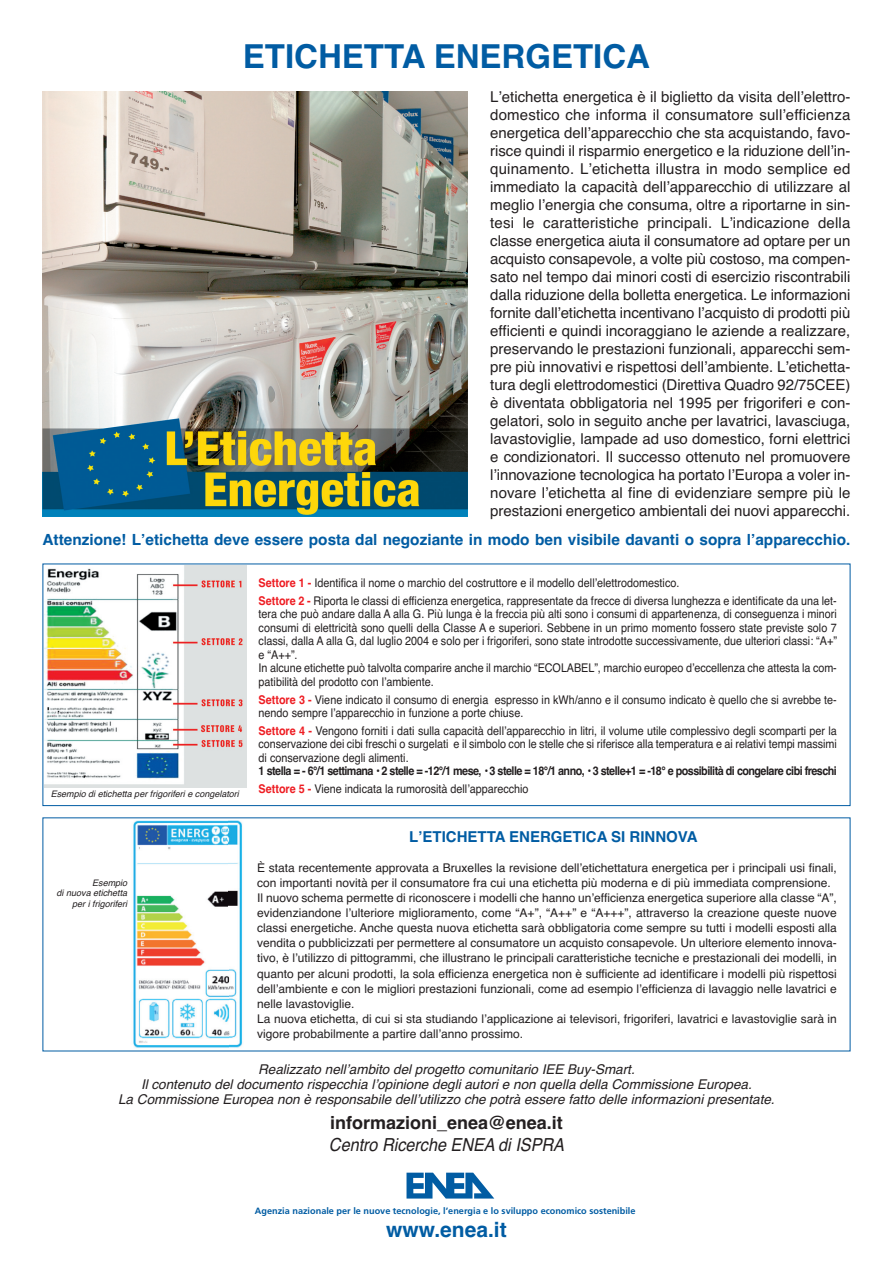
<style>
.page{position:relative;width:893px;height:1263px;background:#fff}
.page>*{position:absolute;margin:0;border:0;box-sizing:border-box;transform-origin:0 0}
.t1{font:700 33px "Helvetica";color:#015ca3}
.t2{font:700 21px "Helvetica";color:#015ca3}
.t3{font:700 18px "Helvetica";color:#231f20}
.t4{font:italic 18px "Helvetica";color:#231f20;scale:.9 1}
.t5{font:700 15.3px "Helvetica";color:#015ca3}
.t6{font:15px/18px "Helvetica";letter-spacing:-.005em;color:#231f20;text-align:justify}
.t7{font:700 15px "Helvetica";color:#015ca3}
.t8{font:italic 13.5px/15px "Helvetica";color:#231f20;text-align:center}
.t9{font:12px/15px "Helvetica";color:#231f20}
.t10{font:12px/13.5px "Helvetica";color:#231f20;scale:.9 1}
.t11{font:700 12px/17.7px "Helvetica";letter-spacing:-.05em;color:#231f20;scale:.9 1}
.t12{font:700 9.15px "Frutiger";color:#015ca3}
.t13{font:italic 9px/10.5px "Helvetica";color:#231f20;text-align:right}
.s1{font-weight:700;color:#ee1d23}
.s2{color:#ee1d23}
.s3{font-weight:400}
</style>
<div class="page">
<img style="left:43px;top:91px;width:425px;height:425px">
<svg style="left:406px;top:1173px;width:88px;height:25px"></svg>
<div style="left:43px;top:564px;width:807px;height:242px;border:1px solid #015ca3"></div>
<img style="left:45px;top:566px;width:202px;height:221px">
<img style="left:133px;top:820px;width:110px;height:228px">
<h1 class="t1" style="left:243px;top:44px;width:409px">ETICHETTA ENERGETICA</h1>
<p class="t6" style="left:490px;top:90px;width:362px">Lʼetichetta energetica è il biglietto da visita dellʼelettro&shy;domestico che informa il consumatore sullʼefficienza energetica dellʼapparecchio che sta acquistando, favo&shy;risce quindi il risparmio energetico e la riduzione dellʼin&shy;quinamento. Lʼetichetta illustra in modo semplice ed immediato la capacità dellʼapparecchio di utilizzare al meglio lʼenergia che consuma, oltre a riportarne in sin&shy;tesi le caratteristiche principali. Lʼindicazione della classe energetica aiuta il consumatore ad optare per un acquisto consapevole, a volte più costoso, ma compen&shy;sato nel tempo dai minori costi di esercizio riscontrabili dalla riduzione della bolletta energetica. Le informazioni fornite dallʼetichetta incentivano lʼacquisto di prodotti più efficienti e quindi incoraggiano le aziende a realizzare, preservando le prestazioni funzionali, apparecchi sem&shy;pre più innovativi e rispettosi dellʼambiente. Lʼetichetta&shy;tura degli elettrodomestici (Direttiva Quadro 92/75CEE) è diventata obbligatoria nel 1995 per frigoriferi e con&shy;gelatori, solo in seguito anche per lavatrici, lavasciuga, lavastoviglie, lampade ad uso domestico, forni elettrici e condizionatori. Il successo ottenuto nel promuovere lʼinnovazione tecnologica ha portato lʼEuropa a voler in&shy;novare lʼetichetta al fine di evidenziare sempre più le prestazioni energetico ambientali dei nuovi apparecchi.</p>
<p class="t5" style="left:43px;top:534px;width:809px">Attenzione! Lʼetichetta deve essere posta dal negoziante in modo ben visibile davanti o sopra lʼapparecchio.</p>
<p class="t13" style="left:51px;top:790px;width:191px">Esempio di etichetta per frigoriferi e congelatori</p>
<p class="t13" style="left:57px;top:878px;width:74px">Esempio<br>di nuova etichetta per i frigoriferi</p>
<p class="t10" style="left:259px;top:575px;width:644px;line-height:17.7px"><span class="s1">Settore 1 -</span> Identifica il nome o marchio del costruttore e il modello dellʼelettrodomestico.<br><span class="s1">Settore 2 -</span> Riporta le classi di efficienza energetica, rappresentate da frecce di diversa lunghezza e identificate da una let-</p>
<p class="t10" style="left:259px;top:608px;width:644px">tera che può andare dalla A alla G. Più lunga è la freccia più alti sono i consumi di appartenenza, di conseguenza i minori consumi di elettricità sono quelli della Classe A e superiori. Sebbene in un primo momento fossero state previste solo 7 classi, dalla A alla G, dal luglio 2004 e solo per i frigoriferi, sono state introdotte successivamente, due ulteriori classi: “A+” e “A++”.<br>In alcune etichette può talvolta comparire anche il marchio “ECOLABEL”, marchio europeo dʼeccellenza che attesta la com&shy;patibilità del prodotto con lʼambiente.</p>
<p class="t10" style="left:259px;top:694px;width:644px"><span class="s1">Settore 3 -</span> Viene indicato il consumo di energia espresso in kWh/anno e il consumo indicato è quello che si avrebbe te&shy;nendo sempre lʼapparecchio in funzione a porte chiuse.</p>
<p class="t10" style="left:259px;top:725px;width:644px;text-align:justify"><span class="s1">Settore 4 -</span> Vengono forniti i dati sulla capacità dellʼapparecchio in litri, il volume utile complessivo degli scomparti per la conservazione dei cibi freschi o surgelati e il simbolo con le stelle che si riferisce alla temperatura e ai relativi tempi massimi di conservazione degli alimenti.</p>
<p class="t11" style="left:259px;top:763px;width:644px">1 stella = - 6°/1 settimana • 2 stelle = -12°/1 mese, • 3 stelle = 18°/1 anno, • 3 stelle+1 = -18° e possibilità di congelare cibi freschi<br><span class="s2">Settore 5 -</span> <span class="s3">Viene indicata la rumorosità dellʼapparecchio</span></p>
<p class="t7" style="left:409px;top:832px;width:290px">LʼETICHETTA ENERGETICA SI RINNOVA</p>
<p class="t9" style="left:257px;top:862px;width:581px">È stata recentemente approvata a Bruxelles la revisione dellʼetichettatura energetica per i principali usi finali, con importanti novità per il consumatore fra cui una etichetta più moderna e di più immediata comprensione.<br>Il nuovo schema permette di riconoscere i modelli che hanno unʼefficienza energetica superiore alla classe “A”, evidenziandone lʼulteriore miglioramento, come “A+”, “A++” e “A+++”, attraverso la creazione queste nuove classi energetiche. Anche questa nuova etichetta sarà obbligatoria come sempre su tutti i modelli esposti alla vendita o pubblicizzati per permettere al consumatore un acquisto consapevole. Un ulteriore elemento innova&shy;tivo, è lʼutilizzo di pittogrammi, che illustrano le principali caratteristiche tecniche e prestazionali dei modelli, in quanto per alcuni prodotti, la sola efficienza energetica non è sufficiente ad identificare i modelli più rispettosi dellʼambiente e con le migliori prestazioni funzionali, come ad esempio lʼefficienza di lavaggio nelle lavatrici e nelle lavastoviglie.<br>La nuova etichetta, di cui si sta studiando lʼapplicazione ai televisori, frigoriferi, lavatrici e lavastoviglie sarà in vigore probabilmente a partire dallʼanno prossimo.</p>
<p class="t8" style="left:118px;top:1062px;width:661px">Realizzato nellʼambito del progetto comunitario IEE Buy -Smart.<br>Il contenuto del documento rispecchia lʼopinione degli autori e non quella della Commissione Europea.<br>La Commissione Europea non è responsabile dellʼutilizzo che potrà essere fatto delle informazioni presentate.</p>
<p class="t3" style="left:330px;top:1116px;width:234px">informazioni_enea@enea.it</p>
<p class="t4" style="left:329px;top:1138px;width:266px">Centro Ricerche ENEA di ISPRA</p>
<p class="t12" style="left:255px;top:1207px;width:382px">Agenzia nazionale per le nuove tecnologie, l’energia e lo sviluppo economico sostenibile</p>
<h2 class="t2" style="left:386px;top:1221px;width:122px">www.enea.it</h2>
</div>
